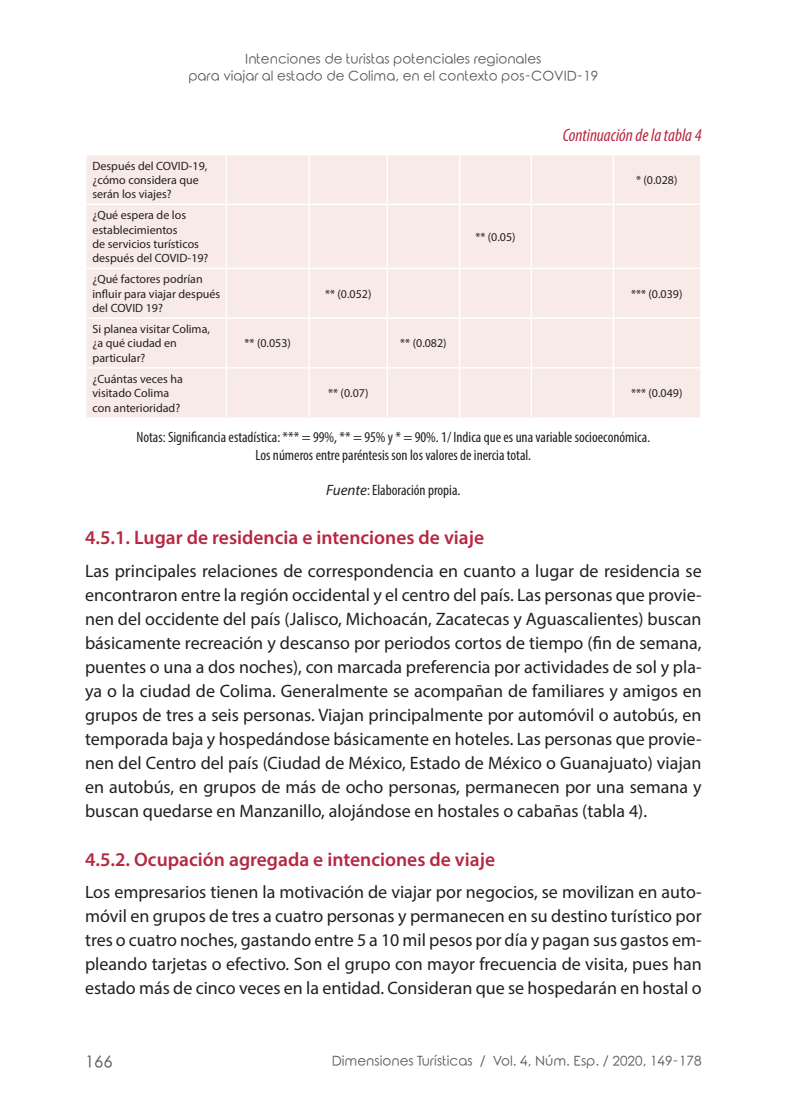
<style>
.page{position:relative;width:808px;height:1106px;background:#fff}
.page>*{position:absolute;margin:0;border:0;box-sizing:border-box;transform-origin:0 0}
.t1{font:600 19.5px "Myriad Pro";color:#b62841}
.t2{font:18px/24px "Myriad Pro";color:#231f20;text-align:justify}
.t3{font:italic condensed 18px "Myriad Pro";color:#b62841}
.t4{font:16.5px "Rounded Elegance";color:#57585a}
.t5{font:condensed 15px/18px "Myriad Pro";color:#231f20;text-align:center}
.t6{font:13.5px/16.2px "Rounded Elegance";color:#57585a;text-align:center}
.t7{font:12px/14.4px "Myriad Pro";color:#231f20}
.s1{font-style:italic;font-stretch:normal}
</style>
<div class="page">
<div style="left:87px;top:155px;width:613px;height:262px;background:#f7eae7"></div>
<hr style="left:226px;top:155px;width:1px;height:48px;background:#fff">
<hr style="left:308px;top:155px;width:2px;height:48px;background:#fff">
<hr style="left:387px;top:155px;width:1px;height:48px;background:#fff">
<hr style="left:459px;top:155px;width:1px;height:48px;background:#fff">
<hr style="left:531px;top:155px;width:1px;height:48px;background:#fff">
<hr style="left:613px;top:155px;width:1px;height:48px;background:#fff">
<hr style="left:87px;top:203px;width:139px;height:2px;background:#fff">
<hr style="left:226px;top:203px;width:83px;height:2px;background:#fff">
<hr style="left:226px;top:205px;width:1px;height:63px;background:#fff">
<hr style="left:309px;top:203px;width:78px;height:2px;background:#fff">
<hr style="left:308px;top:205px;width:2px;height:63px;background:#fff">
<hr style="left:387px;top:203px;width:73px;height:2px;background:#fff">
<hr style="left:387px;top:205px;width:1px;height:63px;background:#fff">
<hr style="left:460px;top:203px;width:71px;height:2px;background:#fff">
<hr style="left:459px;top:205px;width:1px;height:63px;background:#fff">
<hr style="left:531px;top:203px;width:82px;height:2px;background:#fff">
<hr style="left:531px;top:205px;width:1px;height:63px;background:#fff">
<hr style="left:613px;top:203px;width:87px;height:2px;background:#fff">
<hr style="left:613px;top:205px;width:1px;height:63px;background:#fff">
<hr style="left:87px;top:268px;width:139px;height:1px;background:#fff">
<hr style="left:226px;top:268px;width:83px;height:1px;background:#fff">
<hr style="left:226px;top:269px;width:1px;height:48px;background:#fff">
<hr style="left:309px;top:268px;width:78px;height:1px;background:#fff">
<hr style="left:308px;top:269px;width:2px;height:48px;background:#fff">
<hr style="left:387px;top:268px;width:73px;height:1px;background:#fff">
<hr style="left:387px;top:269px;width:1px;height:48px;background:#fff">
<hr style="left:460px;top:268px;width:71px;height:1px;background:#fff">
<hr style="left:459px;top:269px;width:1px;height:48px;background:#fff">
<hr style="left:531px;top:268px;width:82px;height:1px;background:#fff">
<hr style="left:531px;top:269px;width:1px;height:48px;background:#fff">
<hr style="left:613px;top:268px;width:87px;height:1px;background:#fff">
<hr style="left:613px;top:269px;width:1px;height:48px;background:#fff">
<hr style="left:87px;top:317px;width:139px;height:2px;background:#fff">
<hr style="left:226px;top:317px;width:83px;height:2px;background:#fff">
<hr style="left:226px;top:319px;width:1px;height:48px;background:#fff">
<hr style="left:309px;top:317px;width:78px;height:2px;background:#fff">
<hr style="left:308px;top:319px;width:2px;height:48px;background:#fff">
<hr style="left:387px;top:317px;width:73px;height:2px;background:#fff">
<hr style="left:387px;top:319px;width:1px;height:48px;background:#fff">
<hr style="left:460px;top:317px;width:71px;height:2px;background:#fff">
<hr style="left:459px;top:319px;width:1px;height:48px;background:#fff">
<hr style="left:531px;top:317px;width:82px;height:2px;background:#fff">
<hr style="left:531px;top:319px;width:1px;height:48px;background:#fff">
<hr style="left:613px;top:317px;width:87px;height:2px;background:#fff">
<hr style="left:613px;top:319px;width:1px;height:48px;background:#fff">
<hr style="left:87px;top:367px;width:139px;height:1px;background:#fff">
<hr style="left:226px;top:367px;width:83px;height:1px;background:#fff">
<hr style="left:226px;top:368px;width:1px;height:49px;background:#fff">
<hr style="left:309px;top:367px;width:78px;height:1px;background:#fff">
<hr style="left:308px;top:368px;width:2px;height:49px;background:#fff">
<hr style="left:387px;top:367px;width:73px;height:1px;background:#fff">
<hr style="left:387px;top:368px;width:1px;height:49px;background:#fff">
<hr style="left:460px;top:367px;width:71px;height:1px;background:#fff">
<hr style="left:459px;top:368px;width:1px;height:49px;background:#fff">
<hr style="left:531px;top:367px;width:82px;height:1px;background:#fff">
<hr style="left:531px;top:368px;width:1px;height:49px;background:#fff">
<hr style="left:613px;top:367px;width:87px;height:1px;background:#fff">
<hr style="left:613px;top:368px;width:1px;height:49px;background:#fff">
<p class="t6" style="left:188px;top:53px;width:412px">Intenciones de turistas potenciales regionales<br>para viajar al estado de Colima, en el contexto pos-COVID-19</p>
<p class="t7" style="left:92px;top:158px;width:116px">Después del COVID-19, ¿cómo considera que serán los viajes?</p>
<p class="t7" style="left:92px;top:208px;width:118px">¿Qué espera de los establecimientos<br>de servicios turísticos después del COVID-19?</p>
<p class="t7" style="left:92px;top:272px;width:129px">¿Qué factores podrían influir para viajar después del COVID 19?</p>
<p class="t7" style="left:92px;top:321px;width:119px">Si planea visitar Colima, ¿a qué ciudad en particular?</p>
<p class="t3" style="left:563px;top:124px;width:140px">Continuación de la tabla 4</p>
<p class="t7" style="left:475px;top:229px;width:42px">** (0.05)</p>
<p class="t7" style="left:636px;top:172px;width:43px">* (0.028)</p>
<p class="t7" style="left:325px;top:286px;width:48px">** (0.052)</p>
<p class="t7" style="left:631px;top:286px;width:53px">*** (0.039)</p>
<p class="t7" style="left:245px;top:336px;width:48px">** (0.053)</p>
<p class="t7" style="left:400px;top:336px;width:48px">** (0.082)</p>
<p class="t7" style="left:92px;top:371px;width:92px">¿Cuántas veces ha visitado Colima con anterioridad?</p>
<p class="t7" style="left:328px;top:386px;width:42px">** (0.07)</p>
<p class="t7" style="left:631px;top:386px;width:53px">*** (0.049)</p>
<p class="t5" style="left:136px;top:428px;width:515px">Notas: Significancia estadística: *** = 99%, ** = 95% y * = 90%. 1/ Indica que es una variable socioeconómica.<br>Los números entre paréntesis son los valores de inercia total.</p>
<p class="t5" style="left:326px;top:481px;width:136px"><span class="s1">Fuente</span>: Elaboración propia.</p>
<p class="t1" style="left:85px;top:525px;width:401px">4.5.1. Lugar de residencia e intenciones de viaje</p>
<p class="t2" style="left:85px;top:558px;width:618px">Las principales relaciones de correspondencia en cuanto a lugar de residencia se encontraron entre la región occidental y el centro del país. Las personas que provie&shy;nen del occidente del país (Jalisco, Michoacán, Zacatecas y Aguascalientes) buscan básicamente recreación y descanso por periodos cortos de tiempo (fin de semana, puentes o una a dos noches), con marcada preferencia por actividades de sol y pla&shy;ya o la ciudad de Colima. Generalmente se acompañan de familiares y amigos en grupos de tres a seis personas. Viajan principalmente por automóvil o autobús, en temporada baja y hospedándose básicamente en hoteles. Las personas que provie&shy;nen del Centro del país (Ciudad de México, Estado de México o Guanajuato) viajan en autobús, en grupos de más de ocho personas, permanecen por una semana y buscan quedarse en Manzanillo, alojándose en hostales o cabañas (tabla 4).</p>
<p class="t1" style="left:85px;top:847px;width:411px">4.5.2. Ocupación agregada e intenciones de viaje</p>
<p class="t2" style="left:85px;top:880px;width:618px">Los empresarios tienen la motivación de viajar por negocios, se movilizan en auto&shy;móvil en grupos de tres a cuatro personas y permanecen en su destino turístico por tres o cuatro noches, gastando entre 5 a 10 mil pesos por día y pagan sus gastos em&shy;pleando tarjetas o efectivo. Son el grupo con mayor frecuencia de visita, pues han estado más de cinco veces en la entidad. Consideran que se hospedarán en hostal o</p>
<p class="t4" style="left:85px;top:1052px;width:29px">166</p>
<p class="t6" style="left:332px;top:1054px;width:371px">Dimensiones Turísticas / Vol. 4, Núm. Esp. / 2020, 149-178</p>
</div>
